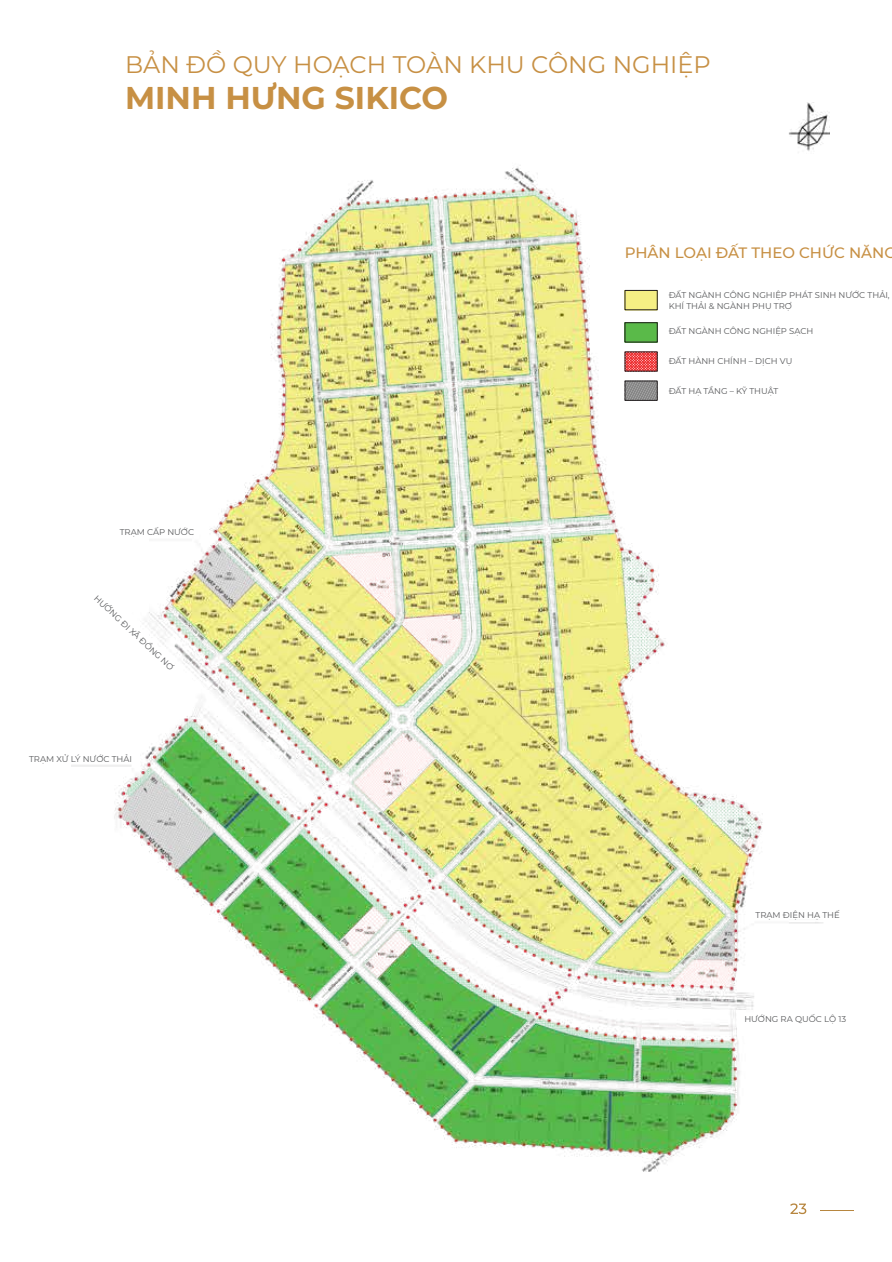
<style>
.page{position:relative;width:892px;height:1262px;background:#fff}
.page>*{position:absolute;margin:0;border:0;box-sizing:border-box;transform-origin:0 0}
.t1{font:700 31.5px "Montserrat";color:#c79044}
.t2{font:24px "Montserrat";color:#c79044}
.t3{font:500 15px "Montserrat";color:#c79044}
.t4{font:8.4px/10.2px "Montserrat";color:#58595b}
</style>
<div class="page">
<hr style="left:819px;top:1209px;width:34px;height:1px;background:#b7863f">
<svg style="left:790px;top:1203px;width:16px;height:10px"></svg>
<img style="left:71px;top:103px;width:758px;height:1068px">
<svg style="left:626px;top:292px;width:29px;height:16px"></svg>
<div style="left:624px;top:290px;width:33px;height:20px;border:1px solid #231f20"></div>
<svg style="left:624px;top:351px;width:33px;height:21px"></svg>
<svg style="left:624px;top:380px;width:33px;height:18px"></svg>
<div style="left:624px;top:381px;width:33px;height:19px;border:1px solid #231f20"></div>
<svg style="left:624px;top:324px;width:33px;height:19px"></svg>
<div style="left:624px;top:322px;width:33px;height:20px;border:1px solid #231f20"></div>
<h2 class="t2" style="left:125px;top:48px;width:587px">BẢN ĐỒ QUY HOẠCH TOÀN KHU CÔNG NGHIỆP</h2>
<h1 class="t1" style="left:125px;top:75px;width:324px">MINH HƯNG SIKICO</h1>
<h3 class="t3" style="left:624px;top:242px;width:273px">PHÂN LOẠI ĐẤT THEO CHỨC NĂNG</h3>
<p class="t4" style="left:120px;top:526px;width:76px">TRẠM CẤP NƯỚC</p>
<p class="t4" style="left:99px;top:592px;width:107px;rotate:43deg">HƯỚNG ĐI XÃ ĐỒNG NƠ</p>
<p class="t4" style="left:29px;top:753px;width:104px">TRẠM XỬ LÝ NƯỚC THẢI</p>
<p class="t4" style="left:668px;top:290px;width:222px">ĐẤT NGÀNH CÔNG NGHIỆP PHÁT SINH NƯỚC THẢI,<br>KHÍ THẢI &amp; NGÀNH PHỤ TRỢ</p>
<p class="t4" style="left:668px;top:325px;width:146px">ĐẤT NGÀNH CÔNG NGHIỆP SẠCH</p>
<p class="t4" style="left:668px;top:355px;width:125px">ĐẤT HÀNH CHÍNH – DỊCH VỤ</p>
<p class="t4" style="left:668px;top:385px;width:111px">ĐẤT HẠ TẦNG – KỸ THUẬT</p>
<p class="t4" style="left:755px;top:908px;width:86px">TRẠM ĐIỆN HẠ THẾ</p>
<p class="t4" style="left:744px;top:1013px;width:103px">HƯỚNG RA QUỐC LỘ 13</p>
</div>
